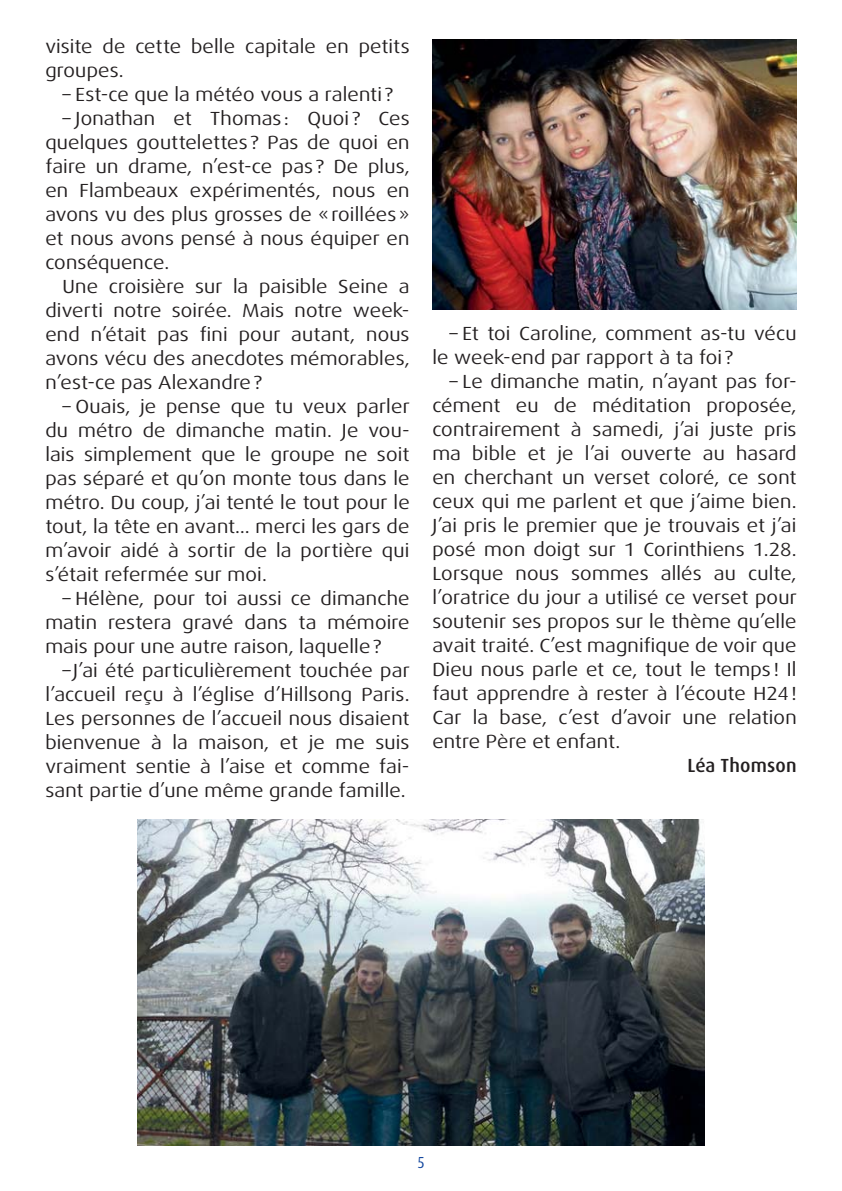
<style>
.page{position:relative;width:842px;height:1191px;background:#fff}
.page>*{position:absolute;margin:0;border:0;box-sizing:border-box;transform-origin:0 0}
.t1{font:expanded 19px/24px "Dax OT";letter-spacing:.01em;color:#231f20;text-align:justify}
.t2{font:500 19px "Dax OT";letter-spacing:.01em;color:#231f20}
.t3{font:condensed 16px "Dax OT";color:#14489f}
</style>
<div class="page">
<img style="left:138px;top:819px;width:566px;height:326px">
<img style="left:432px;top:40px;width:365px;height:270px">
<p class="t1" style="left:45px;top:35px;width:366px">visite de cette belle capitale en petits groupes.</p>
<p class="t1" style="left:62px;top:83px;width:332px">– Est-ce que la météo vous a ralenti ?</p>
<p class="t1" style="left:45px;top:107px;width:366px;text-indent:17px">– Jonathan et Thomas : Quoi ? Ces quelques gouttelettes ? Pas de quoi en faire un drame, n’est-ce pas ? De plus, en Flambeaux expérimentés, nous en avons vu des plus grosses de « roillées » et nous avons pensé à nous équiper en conséquence.</p>
<p class="t1" style="left:45px;top:275px;width:366px;text-indent:17px">Une croisière sur la paisible Seine a diverti notre soirée. Mais notre week&shy;end n’était pas fini pour autant, nous avons vécu des anecdotes mémorables, n’est-ce pas Alexandre ?</p>
<p class="t1" style="left:45px;top:395px;width:366px;text-indent:17px">– Ouais, je pense que tu veux parler du métro de dimanche matin. Je vou&shy;lais simplement que le groupe ne soit pas séparé et qu’on monte tous dans le métro. Du coup, j’ai tenté le tout pour le tout, la tête en avant… merci les gars de m’avoir aidé à sortir de la portière qui s’était refermée sur moi.</p>
<p class="t1" style="left:45px;top:587px;width:366px;text-indent:17px">– Hélène, pour toi aussi ce dimanche matin restera gravé dans ta mémoire mais pour une autre raison, laquelle ?</p>
<p class="t1" style="left:45px;top:659px;width:366px;text-indent:17px">– J’ai été particulièrement touchée par l’accueil reçu à l’église d’Hillsong Paris.<br>Les personnes de l’accueil nous disaient bienvenue à la maison, et je me suis vraiment sentie à l’aise et comme fai&shy;sant partie d’une même grande famille.</p>
<p class="t1" style="left:432px;top:323px;width:366px;text-indent:17px">– Et toi Caroline, comment as-tu vécu le week-end par rapport à ta foi ?</p>
<p class="t1" style="left:432px;top:371px;width:366px;text-indent:17px">– Le dimanche matin, n’ayant pas for&shy;cément eu de méditation proposée, contrairement à samedi, j’ai juste pris ma bible et je l’ai ouverte au hasard en cherchant un verset coloré, ce sont ceux qui me parlent et que j’aime bien.<br>J’ai pris le premier que je trouvais et j’ai posé mon doigt sur 1 Corinthiens 1.28.<br>Lorsque nous sommes allés au culte, l’oratrice du jour a utilisé ce verset pour soutenir ses propos sur le thème qu’elle avait traité. C’est magnifique de voir que Dieu nous parle et ce, tout le temps ! Il faut apprendre à rester à l’écoute H24 !<br>Car la base, c’est d’avoir une relation entre Père et enfant.</p>
<p class="t2" style="left:687px;top:756px;width:111px">Léa Thomson</p>
<p class="t3" style="left:417px;top:1153px;width:9px">5</p>
</div>
